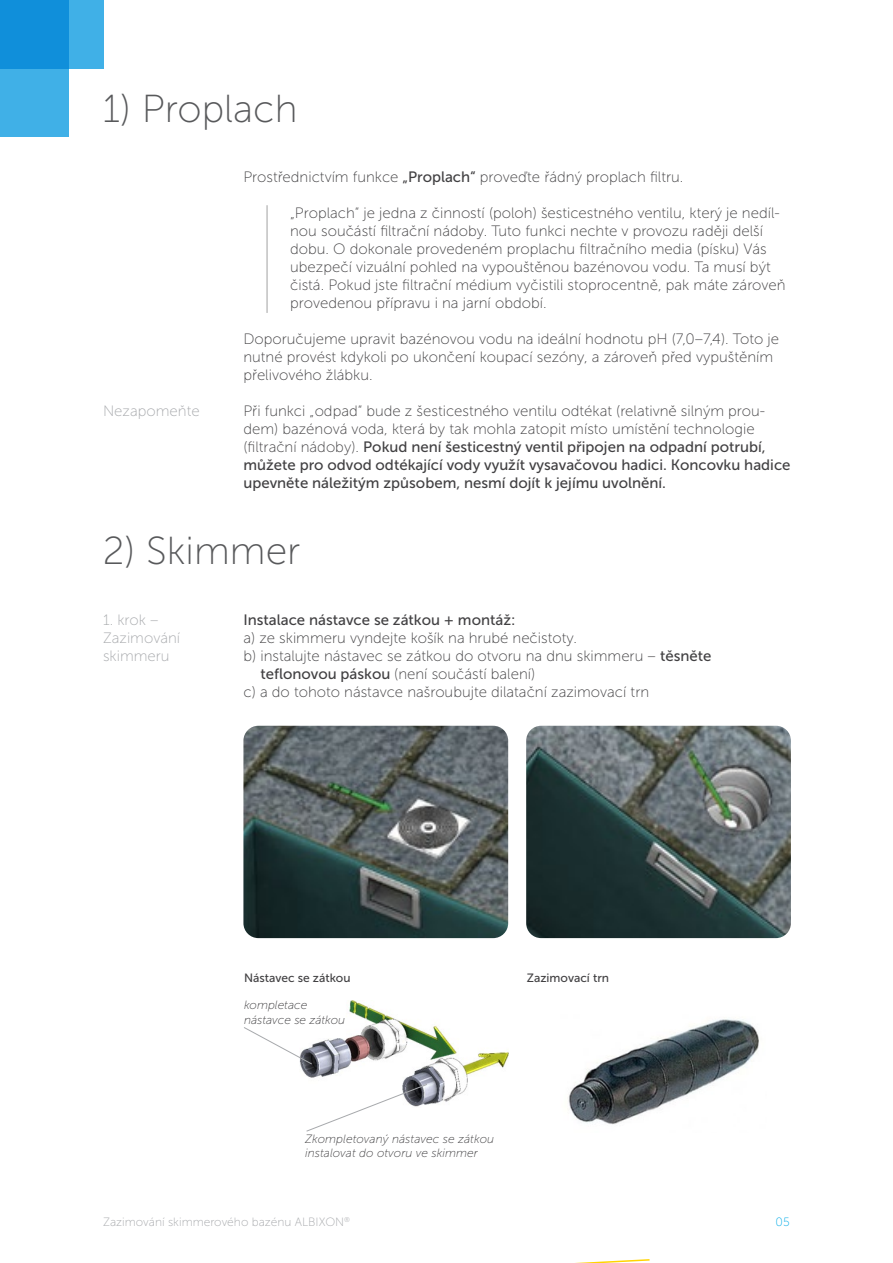
<style>
.page{position:relative;width:893px;height:1263px;background:#fff}
.page>*{position:absolute;margin:0;border:0;box-sizing:border-box;transform-origin:0 0}
.t1{font:39px "Museo Sans 100";color:#58595b}
.t2{font:15px/18px "Museo Sans 100";color:#414042}
.t3{font:15px/18px "Museo Sans 500";color:#414042}
.t4{font:15px/18px "Museo Sans 100";color:#a7a9ac}
.t5{font:italic 12px/14.4px "Museo Sans 100";color:#414042}
.t6{font:12px "Museo Sans 100";color:#a7a9ac}
.t7{font:12px "Museo Sans 500";color:#414042}
.t8{font:12px "Museo Sans 100";color:#00aae7}
.s1{font-family:"Museo Sans 500"}
.s2{font-family:"Museo Sans 100"}
</style>
<div class="page">
<div style="left:0;top:0;width:103px;height:68px;background:#40b0e7"></div>
<svg style="left:0;top:0;width:69px;height:137px;background:#279fe0"></svg>
<hr style="left:267px;top:205px;width:1px;height:108px;background:#414042">
<img style="left:243px;top:726px;width:265px;height:212px">
<img style="left:526px;top:726px;width:265px;height:212px">
<img style="left:568px;top:1019px;width:191px;height:106px">
<img style="left:300px;top:1001px;width:208px;height:104px">
<svg style="left:244px;top:1026px;width:69px;height:39px"></svg>
<svg style="left:575px;top:1259px;width:75px;height:4px"></svg>
<svg style="left:306px;top:1083px;width:122px;height:49px"></svg>
<h1 class="t1" style="left:103px;top:87px;width:196px">1) Proplach</h1>
<p class="t4" style="left:103px;top:402px;width:98px">Nezapomeňte</p>
<p class="t2" style="left:243px;top:168px;width:441px">Prostřednictvím funkce <span class="s1">„Proplach“</span> proveďte řádný proplach filtru.</p>
<p class="t2" style="left:290px;top:204px;width:497px">„Proplach“ je jedna z činností (poloh) šesticestného ventilu, který je nedíl&shy;nou součástí filtrační nádoby. Tuto funkci nechte v provozu raději delší dobu. O dokonale provedeném proplachu filtračního media (písku) Vás ubezpečí vizuální pohled na vypouštěnou bazénovou vodu. Ta musí být čistá. Pokud jste filtrační médium vyčistili stoprocentně, pak máte zároveň provedenou přípravu i na jarní období.</p>
<p class="t2" style="left:243px;top:330px;width:537px">Doporučujeme upravit bazénovou vodu na ideální hodnotu pH (7,0–7,4). Toto je nutné provést kdykoli po ukončení koupací sezóny, a zároveň před vypuštěním přelivového žlábku.</p>
<p class="t2" style="left:243px;top:402px;width:523px">Při funkci „odpad“ bude z šesticestného ventilu odtékat (relativně silným prou&shy;dem) bazénová voda, která by tak mohla zatopit místo umístění technologie</p>
<p class="t3" style="left:243px;top:438px;width:549px"><span class="s2">(filtrační nádoby).</span> Pokud není šesticestný ventil připojen na odpadní potrubí, můžete pro odvod odtékající vody využít vysavačovou hadici. Koncovku hadice upevněte náležitým způsobem, nesmí dojít k jejímu uvolnění.</p>
<h1 class="t1" style="left:103px;top:530px;width:199px">2) Skimmer</h1>
<p class="t4" style="left:103px;top:611px;width:79px">1. krok –<br>Zazimování skimmeru</p>
<p class="t3" style="left:243px;top:610px;width:274px">Instalace nástavce se zátkou + montáž:</p>
<p class="t2" style="left:243px;top:629px;width:335px">a) ze skimmeru vyndejte košík na hrubé nečistoty.</p>
<p class="t2" style="left:243px;top:647px;width:470px">b) instalujte nástavec se zátkou do otvoru na dnu skimmeru – <span class="s1">těsněte</span></p>
<p class="t2" style="left:260px;top:665px;width:276px"><span class="s1">teflonovou páskou</span> (není součástí balení)</p>
<p class="t2" style="left:243px;top:683px;width:407px">c) a do tohoto nástavce našroubujte dilatační zazimovací trn</p>
<p class="t7" style="left:244px;top:972px;width:108px">Nástavec se zátkou</p>
<p class="t5" style="left:244px;top:998px;width:103px">kompletace nástavce se zátkou</p>
<p class="t7" style="left:527px;top:972px;width:84px">Zazimovací trn</p>
<p class="t5" style="left:305px;top:1131px;width:191px">Zkompletovaný nástavec se zátkou instalovat do otvoru ve skimmer</p>
<p class="t6" style="left:103px;top:1216px;width:249px">Zazimování skimmerového bazénu ALBIXON<sup>®</sup></p>
<p class="t8" style="left:775px;top:1216px;width:16px">05</p>
</div>
